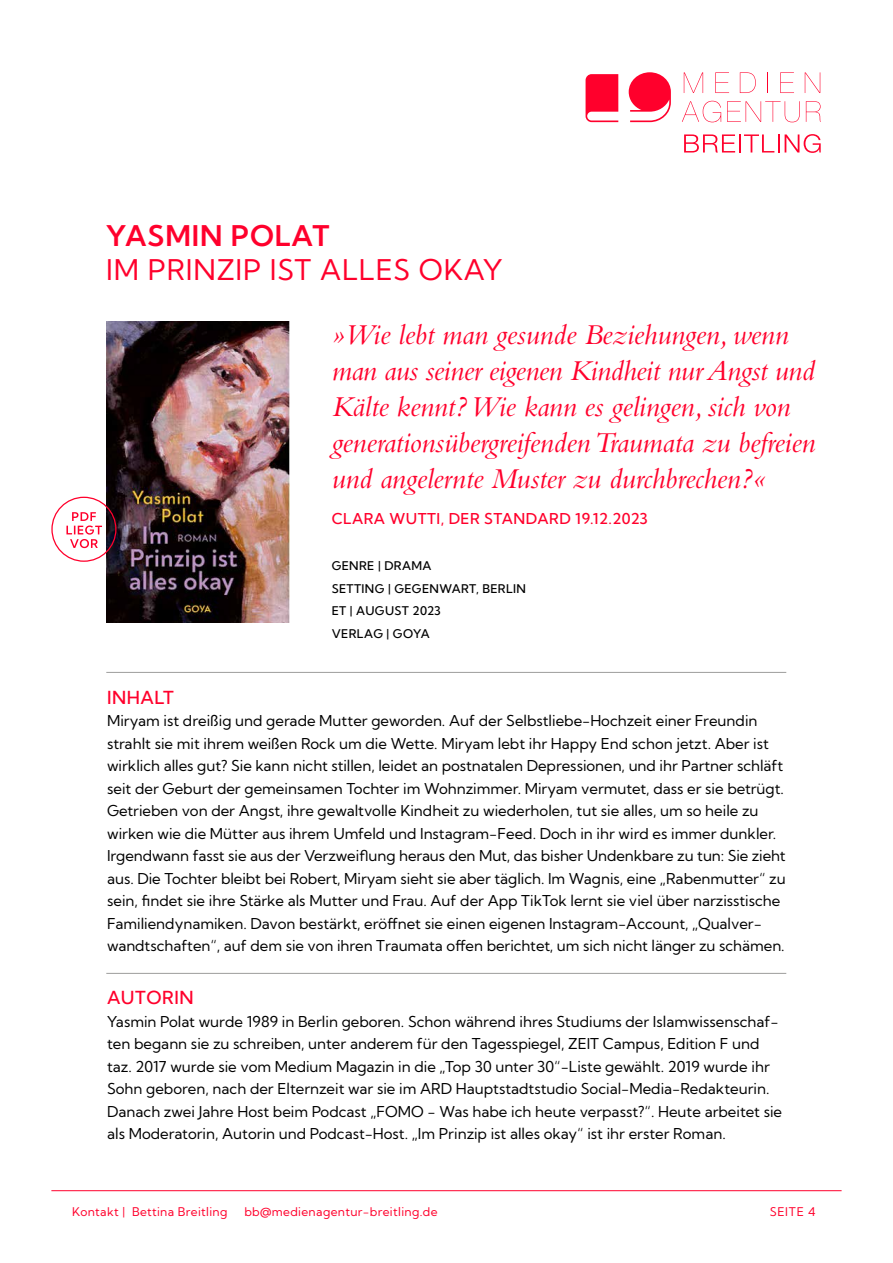
<style>
.page{position:relative;width:893px;height:1263px;background:#fff}
.page>*{position:absolute;margin:0;border:0;box-sizing:border-box;transform-origin:0 0}
.t1{font:italic 30px/36px "Bembo Std";letter-spacing:-.01em;color:#ff002c}
.t2{font:28.5px "Kumbh Sans";letter-spacing:.03em;color:#ff002c}
.t3{font:600 28.5px "Kumbh Sans";letter-spacing:.03em;color:#ff002c}
.t4{font:500 18px "Kumbh Sans";letter-spacing:.03em;color:#ff002c}
.t5{font:15px/22.5px "Kumbh Sans";color:#000}
.t6{font:500 15px "Kumbh Sans";letter-spacing:.03em;color:#ff002c}
.t7{font:12px "Kumbh Sans";letter-spacing:.03em;color:#ff002c}
.t8{font:500 12px/22.5px "Kumbh Sans";letter-spacing:.03em;color:#000}
</style>
<div class="page">
<hr style="left:51px;top:1190px;width:791px;height:1px;background:#ff002c">
<svg style="left:586px;top:74px;width:32px;height:48px"></svg>
<svg style="left:629px;top:72px;width:42px;height:50px"></svg>
<svg style="left:684px;top:72px;width:19px;height:21px"></svg>
<svg style="left:715px;top:72px;width:14px;height:21px"></svg>
<svg style="left:740px;top:72px;width:16px;height:21px"></svg>
<svg style="left:767px;top:72px;width:1px;height:21px"></svg>
<svg style="left:780px;top:72px;width:14px;height:21px"></svg>
<svg style="left:805px;top:72px;width:15px;height:21px"></svg>
<svg style="left:682px;top:101px;width:39px;height:21px"></svg>
<svg style="left:727px;top:101px;width:73px;height:21px"></svg>
<svg style="left:806px;top:101px;width:15px;height:21px"></svg>
<svg style="left:684px;top:134px;width:95px;height:18px"></svg>
<svg style="left:785px;top:134px;width:36px;height:19px"></svg>
<img style="left:106px;top:321px;width:183px;height:302px">
<div style="left:51px;top:497px;width:66px;height:65px;border:1px solid #ff002c;border-radius:50%"></div>
<svg style="left:66px;top:512px;width:36px;height:36px"></svg>
<hr style="left:106px;top:672px;width:680px;height:1px;background:#9d9d9c">
<hr style="left:106px;top:973px;width:680px;height:1px;background:#9d9d9c">
<h2 class="t3" style="left:106px;top:218px;width:225px">YASMIN POLAT</h2>
<h2 class="t2" style="left:106px;top:252px;width:398px">IM PRINZIP IST ALLES OKAY</h2>
<h1 class="t1" style="left:332px;top:316px;width:485px">»Wie lebt man gesunde Beziehungen, wenn man aus seiner eigenen Kindheit nur Angst und Kälte kennt? Wie kann es gelingen, sich von generationsübergreifenden Traumata zu befreien und angelernte Muster zu durchbrechen?«</h1>
<p class="t6" style="left:332px;top:509px;width:318px">CLARA WUTTI, DER STANDARD 19.12.2023</p>
<p class="t8" style="left:332px;top:555px;width:196px">GENRE | DRAMA<br>SETTING | GEGENWART, BERLIN<br>ET | AUGUST 2023<br>VERLAG | GOYA</p>
<p class="t4" style="left:107px;top:686px;width:68px">INHALT</p>
<p class="t5" style="left:107px;top:709px;width:680px">Miryam ist dreißig und gerade Mutter geworden. Auf der Selbstliebe-Hochzeit einer Freundin strahlt sie mit ihrem weißen Rock um die Wette. Miryam lebt ihr Happy End schon jetzt. Aber ist wirklich alles gut? Sie kann nicht stillen, leidet an postnatalen Depressionen, und ihr Partner schläft seit der Geburt der gemeinsamen Tochter im Wohnzimmer. Miryam vermutet, dass er sie betrügt.<br>Getrieben von der Angst, ihre gewaltvolle Kindheit zu wiederholen, tut sie alles, um so heile zu wirken wie die Mütter aus ihrem Umfeld und Instagram-Feed. Doch in ihr wird es immer dunkler.<br>Irgendwann fasst sie aus der Verzweiflung heraus den Mut, das bisher Undenkbare zu tun: Sie zieht aus. Die Tochter bleibt bei Robert, Miryam sieht sie aber täglich. Im Wagnis, eine „Rabenmutter“ zu sein, findet sie ihre Stärke als Mutter und Frau. Auf der App TikTok lernt sie viel über narzisstische Familiendynamiken. Davon bestärkt, eröffnet sie einen eigenen Instagram-Account, „Qualver&shy;wandtschaften“, auf dem sie von ihren Traumata offen berichtet, um sich nicht länger zu schämen.</p>
<p class="t4" style="left:107px;top:986px;width:88px">AUTORIN</p>
<p class="t5" style="left:107px;top:1010px;width:677px">Yasmin Polat wurde 1989 in Berlin geboren. Schon während ihres Studiums der Islamwissenschaf&shy;ten begann sie zu schreiben, unter anderem für den Tagesspiegel, ZEIT Campus, Edition F und taz. 2017 wurde sie vom Medium Magazin in die „Top 30 unter 30“-Liste gewählt. 2019 wurde ihr Sohn geboren, nach der Elternzeit war sie im ARD Hauptstadtstudio Social-Media-Redakteurin.<br>Danach zwei Jahre Host beim Podcast „FOMO - Was habe ich heute verpasst?“. Heute arbeitet sie als Moderatorin, Autorin und Podcast-Host. „Im Prinzip ist alles okay“ ist ihr erster Roman.</p>
<p class="t7" style="left:72px;top:1204px;width:157px">Kontakt | Bettina Breitling</p>
<p class="t7" style="left:244px;top:1204px;width:195px">bb@medienagentur-breitling.de</p>
<p class="t7" style="left:770px;top:1204px;width:47px">SEITE 4</p>
</div>
